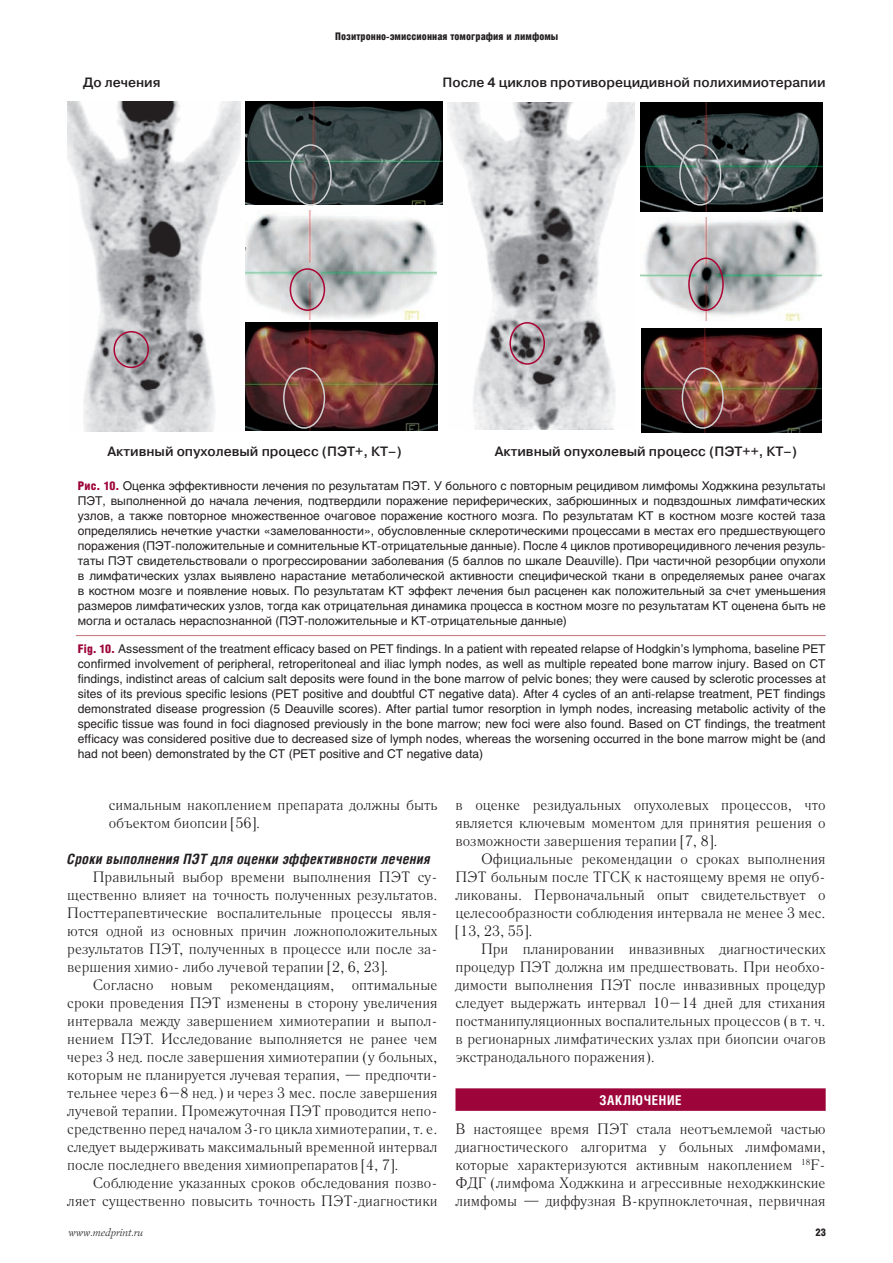
<style>
.page{position:relative;width:893px;height:1263px;background:#fff}
.page>*{position:absolute;margin:0;border:0;box-sizing:border-box;transform-origin:0 0}
.t1{font:15px/18px "Literaturnaya C";color:#231f20;text-align:justify}
.t2{font:italic 700 14.25px "Helios Cond";letter-spacing:.025em;color:#231f20}
.t3{font:500 13.5px "Pragmatica";color:#231f20}
.t4{font:700 13.5px "Helios Cond";letter-spacing:.05em;color:#fff}
.t5{font:12px/15px "Helios";color:#231f20;text-align:justify}
.t6{font:900 10.5px "Helios Cond";letter-spacing:.005em;color:#231f20}
.t7{font:italic 10.5px "Lazurski C";color:#231f20}
.s1{font-family:"Helios Cond";font-weight:900;color:#9d053a}
</style>
<div class="page">
<hr style="left:76px;top:635px;width:750px;height:1px;background:#c87f83">
<img style="left:67px;top:102px;width:173px;height:329px">
<img style="left:246px;top:102px;width:197px;height:103px">
<img style="left:246px;top:210px;width:191px;height:109px">
<img style="left:246px;top:323px;width:192px;height:108px">
<img style="left:448px;top:103px;width:187px;height:327px">
<img style="left:640px;top:103px;width:182px;height:108px">
<img style="left:641px;top:218px;width:180px;height:102px">
<img style="left:641px;top:328px;width:180px;height:104px">
<div style="left:113px;top:331px;width:36px;height:37px;border:2px solid #ab0333;border-radius:50%"></div>
<div style="left:290px;top:268px;width:35px;height:43px;border:2px solid #ab0333;border-radius:50%"></div>
<div style="left:509px;top:322px;width:36px;height:43px;border:2px solid #ab0333;border-radius:50%"></div>
<div style="left:283px;top:367px;width:42px;height:62px;border:2px solid #d1d2d4;border-radius:50%"></div>
<div style="left:290px;top:144px;width:42px;height:62px;border:2px solid #d1d2d4;border-radius:50%"></div>
<div style="left:682px;top:367px;width:42px;height:62px;border:2px solid #d1d2d4;border-radius:50%"></div>
<div style="left:679px;top:144px;width:42px;height:62px;border:2px solid #d1d2d4;border-radius:50%"></div>
<div style="left:688px;top:257px;width:36px;height:54px;border:2px solid #ab0333;border-radius:50%"></div>
<div style="left:455px;top:1088px;width:371px;height:23px;background:#9d053a"></div>
<p class="t6" style="left:335px;top:32px;width:225px">Позитронно-эмиссионная томография и лимфомы</p>
<p class="t3" style="left:83px;top:77px;width:79px">До лечения</p>
<p class="t3" style="left:443px;top:77px;width:385px">После 4 циклов противорецидивной полихимиотерапии</p>
<p class="t3" style="left:108px;top:446px;width:296px">Активный опухолевый процесс (ПЭТ+, КТ–)</p>
<p class="t3" style="left:495px;top:446px;width:304px">Активный опухолевый процесс (ПЭТ++, КТ–)</p>
<p class="t5" style="left:78px;top:480px;width:749px"><span class="s1">Рис. 10.</span> Оценка эффективности лечения по результатам ПЭТ. У больного с повторным рецидивом лимфомы Ходжкина результаты ПЭТ, выполненной до начала лечения, подтвердили поражение периферических, забрюшинных и подвздошных лимфатических узлов, а также повторное множественное очаговое поражение костного мозга. По результатам КТ в костном мозге костей таза определялись нечеткие участки «замелованности», обусловленные склеротическими процессами в местах его предшествующего поражения (ПЭТ-положительные и сомнительные КТ-отрицательные данные). После 4 циклов противорецидивного лечения резуль&shy;таты ПЭТ свидетельствовали о прогрессировании заболевания (5 баллов по шкале Deauville). При частичной резорбции опухоли в лимфатических узлах выявлено нарастание метаболической активности специфической ткани в определяемых ранее очагах в костном мозге и появление новых. По результатам КТ эффект лечения был расценен как положительный за счет уменьшения размеров лимфатических узлов, тогда как отрицательная динамика процесса в костном мозге по результатам КТ оценена быть не могла и осталась нераспознанной (ПЭТ-положительные и КТ-отрицательные данные)</p>
<p class="t5" style="left:78px;top:642px;width:749px"><span class="s1">Fig. 10.</span> Assessment of the treatment efficacy based on PET findings. In a patient with repeated relapse of Hodgkin’s lymphoma, baseline PET confirmed involvement of peripheral, retroperitoneal and iliac lymph nodes, as well as multiple repeated bone marrow injury. Based on CT findings, indistinct areas of calcium salt deposits were found in the bone marrow of pelvic bones; they were caused by sclerotic processes at sites of its previous specific lesions (PET positive and doubtful CT negative data). After 4 cycles of an anti-relapse treatment, PET findings demonstrated disease progression (5 Deauville scores). After partial tumor resorption in lymph nodes, increasing metabolic activity of the specific tissue was found in foci diagnosed previously in the bone marrow; new foci were also found. Based on CT findings, the treatment efficacy was considered positive due to decreased size of lymph nodes, whereas the worsening occurred in the bone marrow might be (and had not been) demonstrated by the CT (PET positive and CT negative data)</p>
<p class="t1" style="left:109px;top:797px;width:330px">симальным накоплением препарата должны быть объектом биопсии [56].</p>
<p class="t2" style="left:67px;top:854px;width:364px">Сроки выполнения ПЭТ для оценки эффективности лечения</p>
<p class="t1" style="left:67px;top:869px;width:372px;text-indent:26px">Правильный выбор времени выполнения ПЭТ су&shy;щественно влияет на точность полученных результатов.<br>Посттерапевтические воспалительные процессы явля&shy;ются одной из основных причин ложноположительных результатов ПЭТ, полученных в процессе или после за&shy;вершения химио- либо лучевой терапии [2, 6, 23].</p>
<p class="t1" style="left:67px;top:977px;width:372px;text-indent:26px">Согласно новым рекомендациям, оптимальные сроки проведения ПЭТ изменены в сторону увеличения интервала между завершением химиотерапии и выпол&shy;нением ПЭТ. Исследование выполняется не ранее чем через 3 нед. после завершения химиотерапии (у больных, которым не планируется лучевая терапия, — предпочти&shy;тельнее через 6–8 нед.) и через 3 мес. после завершения лучевой терапии. Промежуточная ПЭТ проводится непо&shy;средственно перед началом 3-го цикла химиотерапии, т. е. следует выдерживать максимальный временной интервал после последнего введения химиопрепаратов [4, 7].</p>
<p class="t1" style="left:67px;top:1175px;width:372px;text-align:right">Соблюдение указанных сроков обследования позво&shy;ляет существенно повысить точность ПЭТ-диагностики</p>
<p class="t7" style="left:68px;top:1228px;width:76px">www.medprint.ru</p>
<p class="t1" style="left:455px;top:797px;width:372px">в оценке резидуальных опухолевых процессов, что является ключевым моментом для принятия решения о возможности завершения терапии [7, 8].</p>
<p class="t1" style="left:455px;top:851px;width:372px;text-indent:26px">Официальные рекомендации о сроках выполнения ПЭТ больным после ТГСК к настоящему время не опуб&shy;ликованы. Первоначальный опыт свидетельствует о целесообразности соблюдения интервала не менее 3 мес. [13, 23, 55].</p>
<p class="t1" style="left:455px;top:941px;width:372px;text-indent:26px">При планировании инвазивных диагностических процедур ПЭТ должна им предшествовать. При необхо&shy;димости выполнения ПЭТ после инвазивных процедур следует выдержать интервал 10–14 дней для стихания постманипуляционных воспалительных процессов (в т. ч. в регионарных лимфатических узлах при биопсии очагов экстранодального поражения).</p>
<p class="t4" style="left:599px;top:1095px;width:84px">ЗАКЛЮЧЕНИЕ</p>
<p class="t1" style="left:455px;top:1121px;width:372px">В настоящее время ПЭТ стала неотъемлемой частью диагностического алгоритма у больных лимфомами, которые характеризуются активным накоплением <sup>18</sup>F-ФДГ (лимфома Ходжкина и агрессивные неходжкинские лимфомы — диффузная В-крупноклеточная, первичная</p>
<p class="t6" style="left:816px;top:1228px;width:12px">23</p>
</div>
